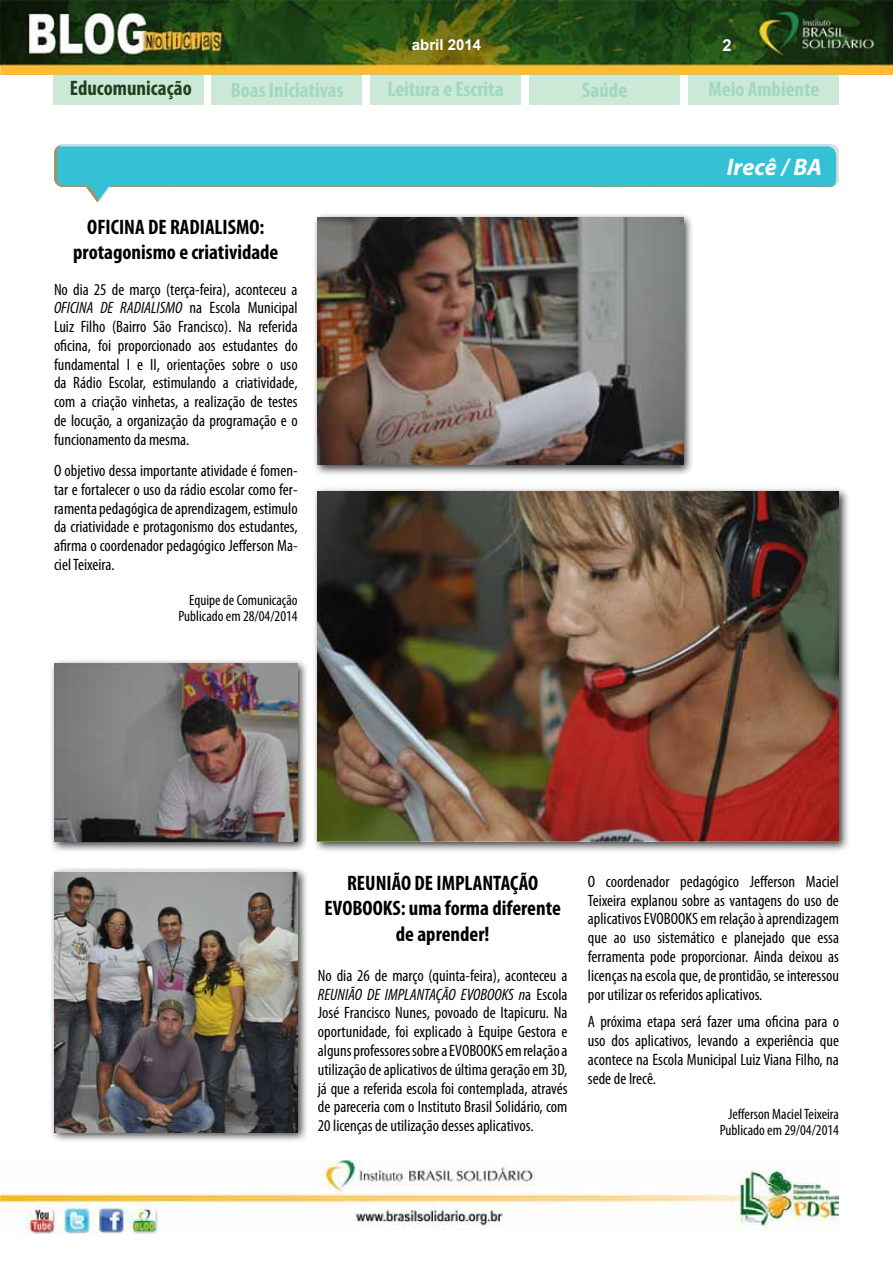
<style>
.page{position:relative;width:893px;height:1263px;background:#fff}
.page>*{position:absolute;margin:0;border:0;box-sizing:border-box;transform-origin:0 0}
.t1{font:italic 700 24px "Myriad Pro";color:#fff}
.t2{font:700 condensed 21px/25.2px "Myriad Pro";color:#000;text-align:center}
.t3{font:700 condensed 21px "Myriad Pro";color:#a0d7c5}
.t4{font:700 condensed 21px "Myriad Pro";color:#1e421e}
.t5{font:condensed 16.5px/18.9px "Myriad Pro";color:#000;text-align:justify}
.t6{font:700 16.5px "Arial";color:#fff}
.t7{font:condensed 15px/16.5px "Myriad Pro";color:#000;text-align:right}
.t8{font:700 15px "Arial";color:#fff}
.s1{font-style:italic}
</style>
<div class="page">
<img style="left:0;top:1160px;width:839px;height:73px">
<img style="left:0;top:0;width:893px;height:75px">
<div style="left:313px;top:487px;width:537px;height:366px;background:#000;opacity:.75"></div>
<img style="left:318px;top:492px;width:521px;height:350px">
<svg style="left:58px;top:144px;width:781px;height:58px;fill:#35c1d4"></svg>
<div style="left:49px;top:866px;width:259px;height:277px;background:#000;opacity:.75"></div>
<img style="left:54px;top:872px;width:243px;height:260px">
<div style="left:313px;top:213px;width:381px;height:263px;background:#000;opacity:.75"></div>
<img style="left:318px;top:218px;width:365px;height:247px">
<div style="left:53px;top:74px;width:150px;height:31px;background:#cce8d7"></div>
<div style="left:212px;top:74px;width:150px;height:31px;background:#cce8d7"></div>
<div style="left:371px;top:74px;width:150px;height:31px;background:#cce8d7"></div>
<div style="left:530px;top:75px;width:150px;height:30px;background:#cce8d7"></div>
<div style="left:689px;top:74px;width:150px;height:31px;background:#cce8d7"></div>
<div style="left:49px;top:658px;width:259px;height:195px;background:#000;opacity:.75"></div>
<img style="left:54px;top:663px;width:243px;height:179px">
<p class="t8" style="left:412px;top:35px;width:71px">abril 2014</p>
<p class="t6" style="left:722px;top:34px;width:11px">2</p>
<p class="t4" style="left:70px;top:75px;width:123px">Educomunicação</p>
<p class="t3" style="left:231px;top:77px;width:114px">Boas Iniciativas</p>
<p class="t3" style="left:388px;top:76px;width:118px">Leitura e Escrita</p>
<p class="t3" style="left:582px;top:77px;width:47px">Saúde</p>
<p class="t3" style="left:708px;top:76px;width:112px">Meio Ambiente</p>
<p class="t2" style="left:73px;top:214px;width:207px">OFICINA DE RADIALISMO: protagonismo e criatividade</p>
<p class="t5" style="left:54px;top:280px;width:245px">No dia 25 de março (terça-feira), aconteceu a <span class="s1">OFICINA DE RADIALISMO</span> na Escola Municipal Luiz Filho (Bairro São Francisco). Na referida oficina, foi proporcionado aos estudantes do fundamental I e II, orientações sobre o uso da Rádio Escolar, estimulando a criatividade, com a criação vinhetas, a realização de testes de locução, a organização da programação e o funcionamento da mesma.</p>
<p class="t5" style="left:54px;top:461px;width:245px">O objetivo dessa importante atividade é fomen&shy;tar e fortalecer o uso da rádio escolar como fer&shy;ramenta pedagógica de aprendizagem, estimulo da criatividade e protagonismo dos estudantes, afirma o coordenador pedagógico Jefferson Ma&shy;ciel Teixeira.</p>
<p class="t7" style="left:178px;top:591px;width:121px">Equipe de Comunicação<br>Publicado em 28/04/2014</p>
<h1 class="t1" style="left:727px;top:151px;width:97px">Irecê / BA</h1>
<p class="t2" style="left:324px;top:870px;width:238px">REUNIÃO DE IMPLANTAÇÃO<br>EVOBOOKS: uma forma diferente de aprender!</p>
<p class="t5" style="left:318px;top:965px;width:251px">No dia 26 de março (quinta-feira), aconteceu a <span class="s1">REUNIÃO DE IMPLANTAÇÃO EVOBOOKS n</span>a Escola José Francisco Nunes, povoado de Itapicuru. Na oportunidade, foi explicado à Equipe Gestora e alguns professores sobre a EVOBOOKS em relação a utilização de aplicativos de última geração em 3D, já que a referida escola foi contemplada, através de pareceria com o Instituto Brasil Solidário, com 20 licenças de utilização desses aplicativos.</p>
<p class="t5" style="left:588px;top:872px;width:253px">O coordenador pedagógico Jefferson Maciel Teixeira explanou sobre as vantagens do uso de aplicativos EVOBOOKS em relação à aprendizagem que ao uso sistemático e planejado que essa ferramenta pode proporcionar. Ainda deixou as licenças na escola que, de prontidão, se interessou por utilizar os referidos aplicativos.</p>
<p class="t5" style="left:588px;top:1012px;width:253px">A próxima etapa será fazer uma oficina para o uso dos aplicativos, levando a experiência que acontece na Escola Municipal Luiz Viana Filho, na sede de Irecê.</p>
<p class="t7" style="left:720px;top:1105px;width:121px;text-align:center">Jefferson Maciel Teixeira<br>Publicado em 29/04/2014</p>
</div>
